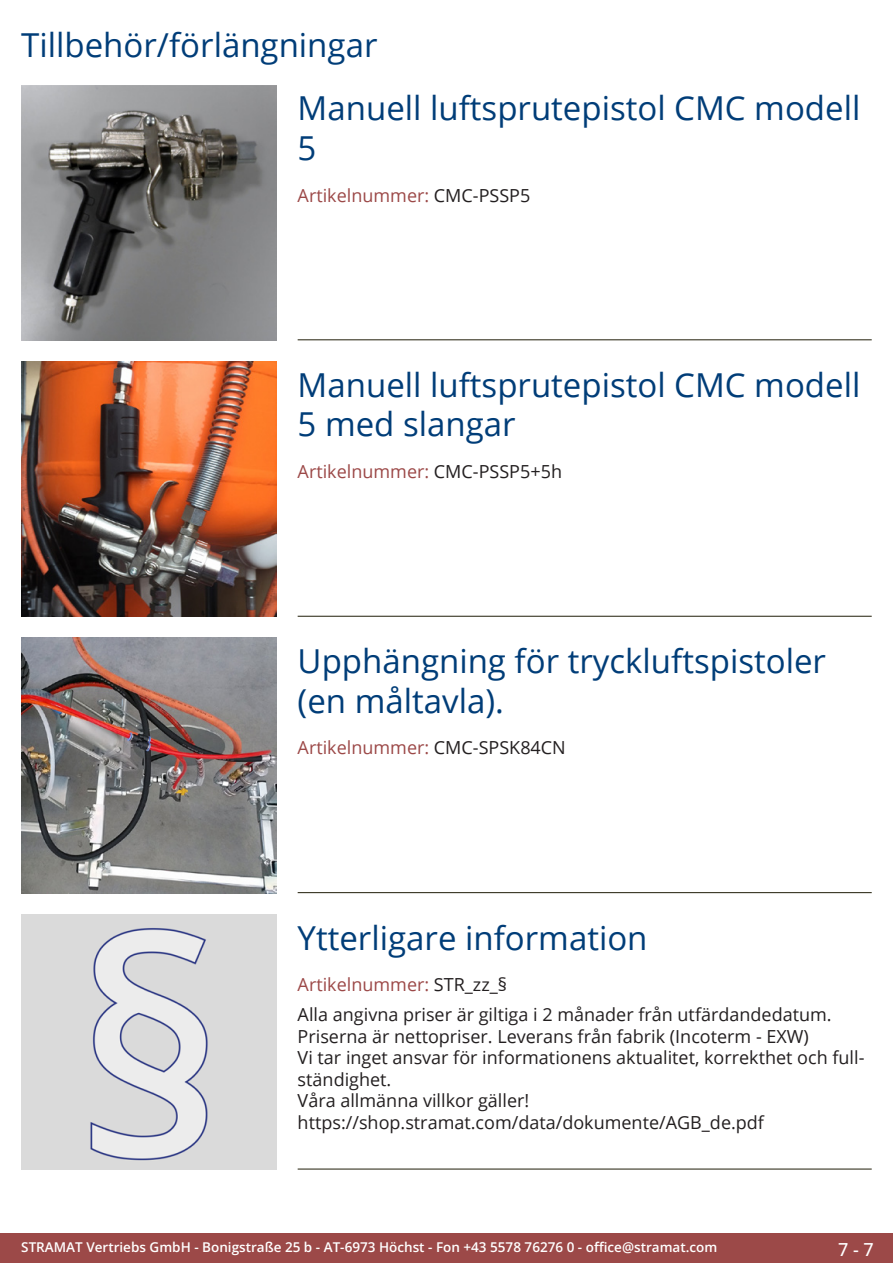
<style>
.page{position:relative;width:893px;height:1263px;background:#fff}
.page>*{position:absolute;margin:0;border:0;box-sizing:border-box;transform-origin:0 0}
.Produkttitel{font:33px/39.6px "Open Sans";color:#003d78}
.RastTitel{font:33px "Open Sans";color:#003d78}
.Beschreibung_Text{font:18px/21.6px "Open Sans";color:#231f20}
.TechDaten_Überschrif{font:18px "Open Sans";color:#9c4948}
.t1{font:500 18px "Open Sans";color:#fff}
.t2{font:600 13.5px "Open Sans";color:#fff}
.s1{color:#231f20}
</style>
<div class="page">
<div style="left:0;top:1233px;width:893px;height:30px;background:#9c4948"></div>
<hr style="left:298px;top:340px;width:574px;height:1px;background:#201d08">
<hr style="left:298px;top:616px;width:574px;height:1px;background:#201d08">
<hr style="left:298px;top:892px;width:574px;height:1px;background:#201d08">
<hr style="left:298px;top:1169px;width:574px;height:1px;background:#201d08">
<img style="left:21px;top:85px;width:255px;height:255px">
<img style="left:21px;top:361px;width:255px;height:256px">
<img style="left:21px;top:638px;width:255px;height:255px">
<img style="left:21px;top:914px;width:255px;height:255px">
<p class="RastTitel" style="left:21px;top:22px;width:358px">Tillbehör/förlängningar</p>
<p class="Produkttitel" style="left:298px;top:88px;width:564px">Manuell luftsprutepistol CMC modell<br>5</p>
<p class="TechDaten_Überschrif" style="left:298px;top:183px;width:234px">Artikelnummer: <span class="s1">CMC-PSSP5</span></p>
<p class="Produkttitel" style="left:298px;top:364px;width:564px">Manuell luftsprutepistol CMC modell<br>5 med slangar</p>
<p class="TechDaten_Überschrif" style="left:298px;top:459px;width:266px">Artikelnummer: <span class="s1">CMC-PSSP5+5h</span></p>
<p class="Produkttitel" style="left:298px;top:640px;width:530px">Upphängning för tryckluftspistoler (en måltavla).</p>
<p class="TechDaten_Überschrif" style="left:298px;top:735px;width:270px">Artikelnummer: <span class="s1">CMC-SPSK84CN</span></p>
<p class="Produkttitel" style="left:298px;top:917px;width:351px">Ytterligare information</p>
<p class="TechDaten_Überschrif" style="left:298px;top:972px;width:211px">Artikelnummer: <span class="s1">STR_zz_§</span></p>
<p class="Beschreibung_Text" style="left:298px;top:1003px;width:567px">Alla angivna priser är giltiga i 2 månader från utfärdandedatum.<br>Priserna är nettopriser. Leverans från fabrik (Incoterm - EXW)<br>Vi tar inget ansvar för informationens aktualitet, korrekthet och full&shy;ständighet.<br>Våra allmänna villkor gäller! https://shop.stramat.com/data/dokumente/AGB_de.pdf</p>
<p class="t2" style="left:21px;top:1238px;width:698px">STRAMAT Vertriebs GmbH - Bonigstraße 25 b - AT-6973 Höchst - Fon +43 5578 76276 0 - office@stramat.com</p>
<p class="t1" style="left:838px;top:1237px;width:37px">7 - 7</p>
</div>
